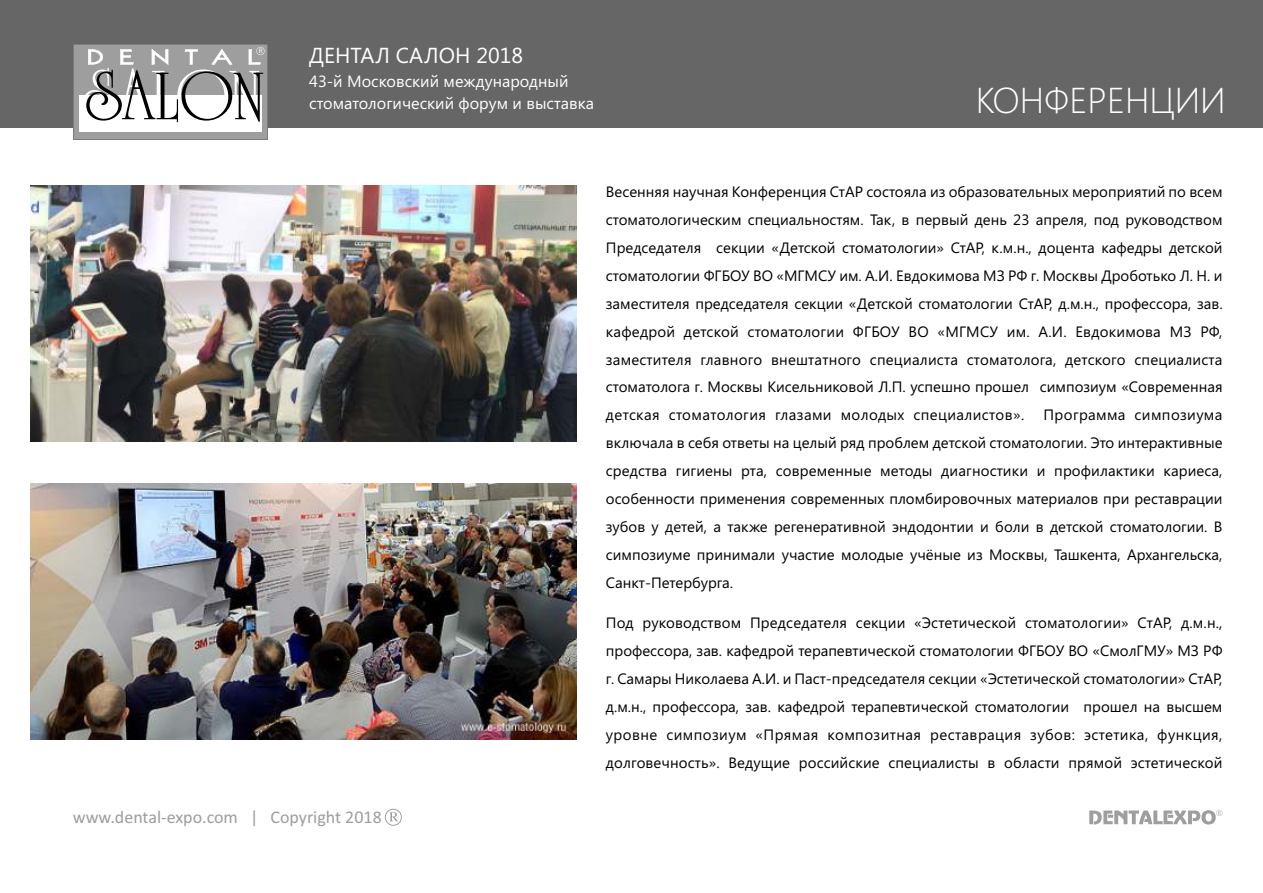
<style>
.page{position:relative;width:1263px;height:893px;background:#fff}
.page>*{position:absolute;margin:0;border:0;box-sizing:border-box;transform-origin:0 0}
.t1{font:300 36px "Segoe UI";color:#fff}
.t2{font:21.6px "Segoe UI";color:#fff}
.t3{font:18px "Calibri";color:#9e9e9e}
.t4{font:16.2px/22.5px "Segoe UI";color:#fff}
.t5{font:15px/27.9px "Segoe UI";letter-spacing:.01em;color:#000;text-align:justify}
.s1{font-size:17.7px}
</style>
<div class="page">
<div style="left:0;top:0;width:1263px;height:128px;background:#666"></div>
<svg style="left:73px;top:44px;width:195px;height:95px;background:#b3b3b3"></svg>
<svg style="left:1089px;top:810px;width:133px;height:14px"></svg>
<svg style="left:385px;top:809px;width:17px;height:17px"></svg>
<img style="left:30px;top:186px;width:547px;height:255px">
<img style="left:30px;top:484px;width:547px;height:255px">
<h2 class="t2" style="left:309px;top:47px;width:215px">ДЕНТАЛ САЛОН 2018</h2>
<p class="t4" style="left:309px;top:72px;width:286px">43-й Московский международный стоматологический форум и выставка</p>
<h1 class="t1" style="left:976px;top:87px;width:251px">КОНФЕРЕНЦИИ</h1>
<p class="t3" style="left:73px;top:810px;width:310px">www.dental-expo.com | Copyright 201<span class="s1">8</span></p>
<p class="t5" style="left:606px;top:179px;width:618px">Весенняя научная Конференция СтАР состояла из образовательных мероприятий по всем стоматологическим специальностям. Так, в первый день 23 апреля, под руководством Председателя секции «Детской стоматологии» СтАР, к.м.н., доцента кафедры детской стоматологии ФГБОУ ВО «МГМСУ им. А.И. Евдокимова МЗ РФ г. Москвы Дроботько Л. Н. и заместителя председателя секции «Детской стоматологии СтАР, д.м.н., профессора, зав. кафедрой детской стоматологии ФГБОУ ВО «МГМСУ им. А.И. Евдокимова МЗ РФ, заместителя главного внештатного специалиста стоматолога, детского специалиста стоматолога г. Москвы Кисельниковой Л.П. успешно прошел симпозиум «Современная детская стоматология глазами молодых специалистов».</p>
<p class="t5" style="left:606px;top:403px;width:618px;text-indent:438px">Программа симпозиума включала в себя ответы на целый ряд проблем детской стоматологии. Это интерактивные средства гигиены рта, современные методы диагностики и профилактики кариеса, особенности применения современных пломбировочных материалов при реставрации зубов у детей, а также регенеративной эндодонтии и боли в детской стоматологии. В симпозиуме принимали участие молодые учёные из Москвы, Ташкента, Архангельска, Санкт-Петербурга.</p>
<p class="t5" style="left:606px;top:610px;width:618px">Под руководством Председателя секции «Эстетической стоматологии» СтАР, д.м.н., профессора, зав. кафедрой терапевтической стоматологии ФГБОУ ВО «СмолГМУ» МЗ РФ г. Самары Николаева А.И. и Паст-председателя секции «Эстетической стоматологии» СтАР, д.м.н., профессора, зав. кафедрой терапевтической стоматологии прошел на высшем уровне симпозиум «Прямая композитная реставрация зубов: эстетика, функция, долговечность». Ведущие российские специалисты в области прямой эстетической</p>
</div>
